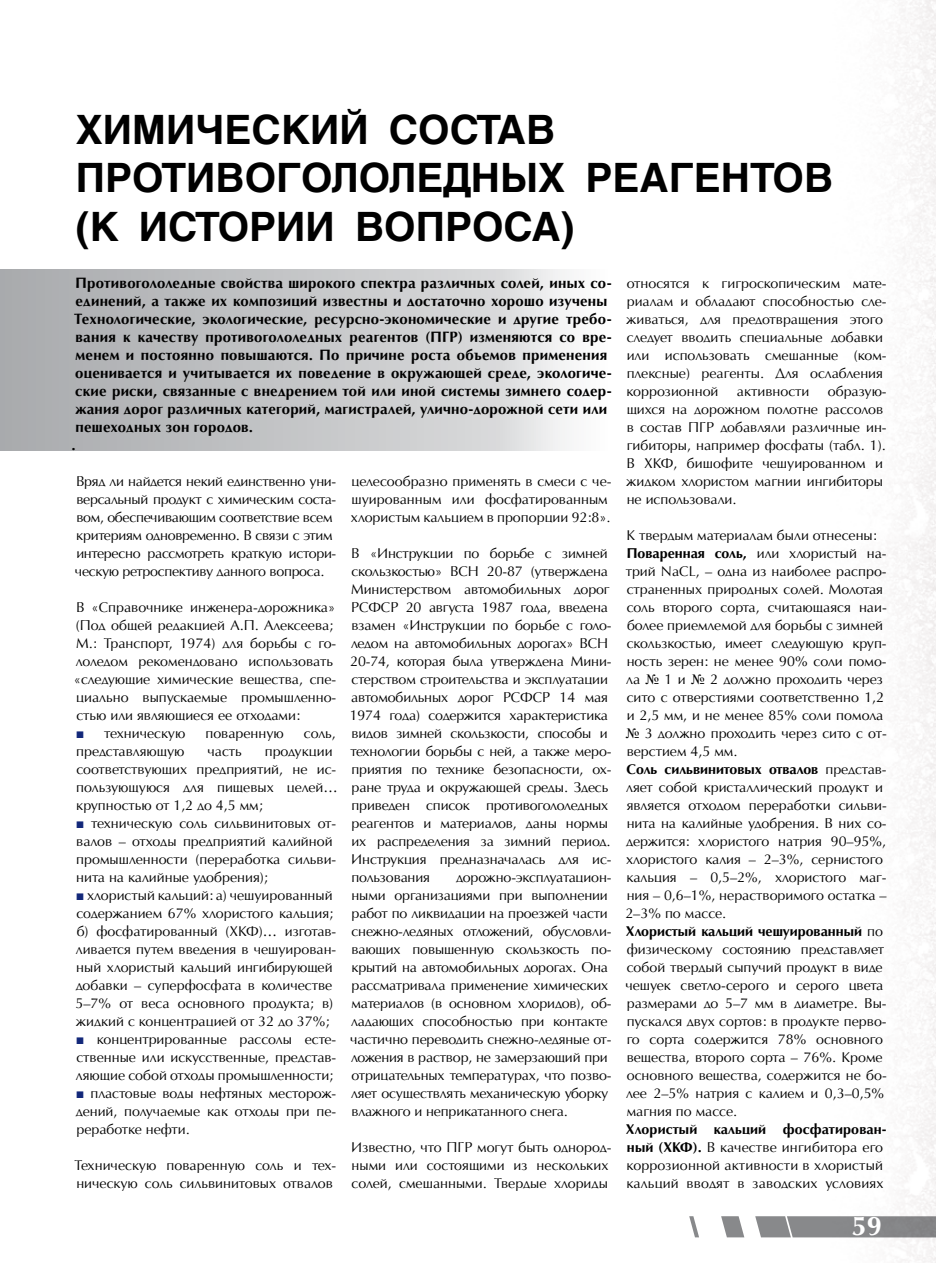
<style>
.page{position:relative;width:936px;height:1263px;background:#fff}
.page>*{position:absolute;margin:0;border:0;box-sizing:border-box;transform-origin:0 0}
.t1{font:700 40.5px/48.6px "AG Helvetica";color:#000}
.t2{font:700 27px "AG Opus High Resolution";color:#fff}
.t3{font:700 15px/18px "AG Opus High Resolution";letter-spacing:.015em;color:#000}
.t4{font:14.25px/18px "AG Opus High Resolution";color:#000}
.t5{font:14.25px/18px "AG Opus High Resolution";letter-spacing:-.02em;color:#000}
.s1{font-family:"Arial";color:#13287a}
.s2{font-weight:700}
.s3{font-family:"Times New Roman"}
</style>
<div class="page">
<svg style="left:689px;top:1216px;width:246px;height:21px"></svg>
<svg style="left:0;top:269px;width:567px;height:181px;background:#c4c6c7"></svg>
<h1 class="t1" style="left:76px;top:105px;width:758px">Химический состав противогололедных реагентов (к истории вопроса)</h1>
<p class="t3" style="left:71px;top:274px;width:542px">Противогололедные свойства широкого спектра различных солей, иных со&shy;единений, а также их композиций известны и достаточно хорошо изучены Технологические, экологические, ресурсно-экономические и другие требо&shy;вания к качеству противогололедных реагентов (ПГР) изменяются со вре&shy;менем и постоянно повышаются. По причине роста объемов применения оценивается и учитывается их поведение в окружающей среде, экологиче&shy;ские риски, связанные с внедрением той или иной системы зимнего содер&shy;жания дорог различных категорий, магистралей, улично-дорожной сети или пешеходных зон городов.<br>.</p>
<p class="t5" style="left:75px;top:472px;width:263px">Вряд ли найдется некий единственно уни&shy;версальный продукт с химическим соста&shy;вом, обеспечивающим соответствие всем критериям одновременно. В связи с этим интересно рассмотреть краткую истори&shy;ческую ретроспективу данного вопроса.</p>
<p class="t4" style="left:74px;top:598px;width:264px">В «Справочнике инженера-дорожника» (Под общей редакцией А.П. Алексеева; М.: Транспорт, 1974) для борьбы с го&shy;лоледом рекомендовано использовать «следующие химические вещества, спе&shy;циально выпускаемые промышленно&shy;стью или являющиеся ее отходами:</p>
<p class="t4" style="left:76px;top:724px;width:111px"><span class="s1">■</span> техническую</p>
<p class="t4" style="left:205px;top:724px;width:80px">поваренную</p>
<p class="t4" style="left:304px;top:724px;width:33px">соль,</p>
<p class="t4" style="left:76px;top:742px;width:110px">представляющую</p>
<p class="t4" style="left:207px;top:742px;width:36px">часть</p>
<p class="t4" style="left:76px;top:742px;width:263px;text-indent:188px">продукции соответствующих предприятий, не ис&shy;пользующуюся для пищевых целей… крупностью от 1,2 до 4,5 мм;</p>
<p class="t4" style="left:76px;top:814px;width:262px"><span class="s1">■</span> техническую соль сильвинитовых от&shy;валов – отходы предприятий калийной промышленности (переработка сильви&shy;нита на калийные удобрения);</p>
<p class="t4" style="left:75px;top:886px;width:262px"><span class="s1">■</span> хлористый кальций: а) чешуированный содержанием 67% хлористого кальция; б) фосфатированный (ХКФ)… изготав&shy;ливается путем введения в чешуирован&shy;ный хлористый кальций ингибирующей добавки – суперфосфата в количестве 5–7% от веса основного продукта; в) жидкий с концентрацией от 32 до 37%;</p>
<p class="t4" style="left:76px;top:1030px;width:262px;text-align:justify"><span class="s1">■</span> концентрированные рассолы есте&shy;ственные или искусственные, представ&shy;ляющие собой отходы промышленности;</p>
<p class="t4" style="left:76px;top:1084px;width:262px;text-align:justify"><span class="s1">■</span> пластовые воды нефтяных месторож&shy;дений, получаемые как отходы при пе&shy;реработке нефти.</p>
<p class="t4" style="left:74px;top:1156px;width:263px">Техническую поваренную соль и тех&shy;ническую соль сильвинитовых отвалов</p>
<p class="t4" style="left:351px;top:472px;width:262px">целесообразно применять в смеси с че&shy;шуированным или фосфатированным хлористым кальцием в пропорции 92:8».</p>
<p class="t4" style="left:349px;top:544px;width:263px">В «Инструкции по борьбе с зимней скользкостью» ВСН 20-87 (утверждена Министерством автомобильных дорог РСФСР 20 августа 1987 года, введена взамен «Инструкции по борьбе с голо&shy;ледом на автомобильных дорогах» ВСН 20-74, которая была утверждена Мини&shy;стерством строительства и эксплуатации автомобильных дорог РСФСР 14 мая 1974 года) содержится характеристика видов зимней скользкости, способы и технологии борьбы с ней, а также меро&shy;приятия по технике безопасности, ох&shy;ране труда и окружающей среды. Здесь приведен список противогололедных реагентов и материалов, даны нормы их распределения за зимний период.<br>Инструкция предназначалась для ис&shy;пользования</p>
<p class="t4" style="left:350px;top:868px;width:263px;text-indent:106px">дорожно-эксплуатацион&shy;ными организациями при выполнении работ по ликвидации на проезжей части снежно-ледяных отложений, обусловли&shy;вающих повышенную скользкость по&shy;крытий на автомобильных дорогах. Она рассматривала применение химических материалов (в основном хлоридов), об&shy;ладающих способностью при контакте частично переводить снежно-ледяные от&shy;ложения в раствор, не замерзающий при отрицательных температурах, что позво&shy;ляет осуществлять механическую уборку влажного и неприкатанного снега.</p>
<p class="t4" style="left:351px;top:1138px;width:262px">Известно, что ПГР могут быть однород&shy;ными или состоящими из нескольких солей, смешанными. Твердые хлориды</p>
<p class="t4" style="left:626px;top:274px;width:262px">относятся к гигроскопическим мате&shy;риалам и обладают способностью сле&shy;живаться, для предотвращения этого следует вводить специальные добавки или использовать смешанные (ком&shy;плексные) реагенты. Для ослабления коррозионной</p>
<p class="t4" style="left:626px;top:382px;width:262px;text-indent:202px">образую&shy;щихся на дорожном полотне рассолов в состав ПГР добавляли различные ин&shy;гибиторы, например фосфаты (табл. 1).<br>В ХКФ, бишофите чешуированном и жидком хлористом магнии ингибиторы не использовали.</p>
<p class="t4" style="left:625px;top:526px;width:263px">К твердым материалам были отнесены:<br><span class="s2">Поваренная соль,</span> или хлористый на&shy;трий NаСL, – одна из наиболее распро&shy;страненных природных солей. Молотая соль второго сорта, считающаяся наи&shy;более приемлемой для борьбы с зимней скользкостью, имеет следующую круп&shy;ность зерен: не менее 90% соли помо&shy;ла <span class="s3">№</span> 1 и <span class="s3">№</span> 2 должно проходить через сито с отверстиями соответственно 1,2 и 2,5 мм, и не менее 85% соли помола <span class="s3">№</span> 3 должно проходить через сито с от&shy;верстием 4,5 мм.<br><span class="s2">Соль сильвинитовых отвалов</span> представ&shy;ляет собой кристаллический продукт и является отходом переработки сильви&shy;нита на калийные удобрения. В них со&shy;держится: хлористого натрия 90–95%, хлористого калия – 2–3%, сернистого кальция – 0,5–2%, хлористого маг&shy;ния – 0,6–1%, нерастворимого остатка – 2–3% по массе.<br><span class="s2">Хлористый кальций чешуированный</span> по физическому состоянию представляет собой твердый сыпучий продукт в виде чешуек светло-серого и серого цвета размерами до 5–7 мм в диаметре. Вы&shy;пускался двух сортов: в продукте перво&shy;го сорта содержится 78% основного вещества, второго сорта – 76%. Кроме основного вещества, содержится не бо&shy;лее 2–5% натрия с калием и 0,3–0,5% магния по массе.</p>
<p class="t4" style="left:626px;top:1120px;width:262px"><span class="s2">Хлористый кальций фосфатирован&shy;ный (ХКФ).</span> В качестве ингибитора его коррозионной активности в хлористый кальций вводят в заводских условиях</p>
<p class="t4" style="left:736px;top:382px;width:74px">активности</p>
<h2 class="t2" style="left:851px;top:1210px;width:32px">59</h2>
</div>
